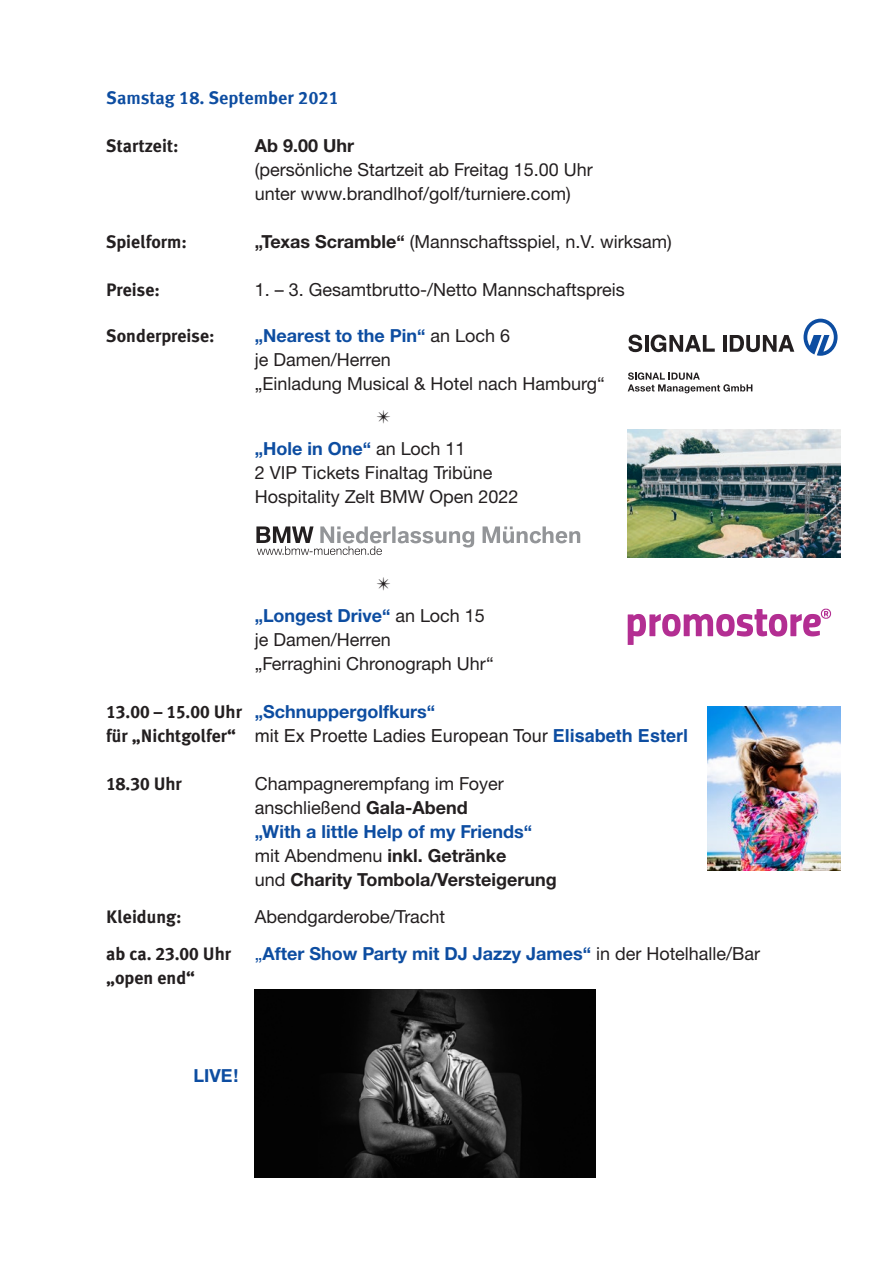
<style>
.page{position:relative;width:893px;height:1263px;background:#fff}
.page>*{position:absolute;margin:0;border:0;box-sizing:border-box;transform-origin:0 0}
.t1{font:18px/24px "Helvetica Neue LTW1 G";color:#231f20}
.t2{font:700 18px "Helvetica Neue LTW1 G";color:#0d4da1}
.t3{font:700 18px "Meta Plus";color:#231f20}
.t4{font:18px "Helvetica";color:#231f20}
.t5{font:700 18px "Meta Offc Pro";color:#0d4da1}
.t6{font:700 18px "Helvetica Neue LTW1 G";color:#231f20}
.t7{font:18px "Meta Plus Bold Caps";color:#231f20}
.s1{font-weight:700}
.s2{font-weight:700;color:#0d4da1}
.s3{font-family:"Meta Plus Bold Caps";font-weight:400;color:#231f20}
.s4{font-family:"Meta Plus";color:#231f20}
.s5{font-family:"Meta Plus";font-weight:700}
.s6{font-family:"Meta Plus Bold Caps";font-weight:400}
.s7{font-weight:400}
.s8{font-weight:400;color:#231f20}
</style>
<div class="page">
<svg style="left:628px;top:609px;width:203px;height:36px"></svg>
<svg style="left:628px;top:372px;width:124px;height:21px"></svg>
<svg style="left:628px;top:335px;width:14px;height:17px"></svg>
<hr style="left:645px;top:335px;width:3px;height:17px;background:#231f20">
<svg style="left:651px;top:335px;width:64px;height:17px"></svg>
<hr style="left:723px;top:335px;width:3px;height:17px;background:#231f20">
<svg style="left:730px;top:335px;width:64px;height:17px"></svg>
<svg style="left:803px;top:319px;width:34px;height:37px"></svg>
<svg style="left:256px;top:526px;width:324px;height:29px"></svg>
<img style="left:255px;top:989px;width:340px;height:189px">
<img style="left:628px;top:429px;width:212px;height:128px">
<img style="left:707px;top:706px;width:133px;height:165px">
<p class="t5" style="left:106px;top:83px;width:234px">Samstag 18. September 2021</p>
<p class="t3" style="left:106px;top:135px;width:74px">Startzeit:</p>
<p class="t6" style="left:255px;top:134px;width:101px">Ab 9.00 Uhr</p>
<p class="t1" style="left:255px;top:157px;width:339px">(persönliche Startzeit ab Freitag 15.00 Uhr unter www.brandlhof/golf/turniere.com)</p>
<p class="t3" style="left:106px;top:231px;width:82px">Spielform:</p>
<p class="t1" style="left:255px;top:229px;width:418px"><span class="s1">„Texas Scramble“</span> (Mannschaftsspiel, n.V. wirksam)</p>
<p class="t3" style="left:106px;top:279px;width:55px">Preise:</p>
<p class="t1" style="left:255px;top:277px;width:372px">1. – 3. Gesamtbrutto-/Netto Mannschaftspreis</p>
<p class="t3" style="left:106px;top:326px;width:110px">Sonderpreise:</p>
<p class="t1" style="left:255px;top:324px;width:351px"><span class="s2">„Nearest to the Pin“</span> an Loch 6<br>je Damen/Herren<br>„Einladung Musical &amp; Hotel nach Hamburg“</p>
<p class="t1" style="left:255px;top:437px;width:265px"><span class="s2">„Hole in One“</span> an Loch 11<br>2 VIP Tickets Finaltag Tribüne<br>Hospitality Zelt BMW Open 2022</p>
<p class="t1" style="left:255px;top:603px;width:241px"><span class="s2">„Longest Drive“</span> an Loch 15 je Damen/Herren<br>„Ferraghini Chronograph Uhr“</p>
<p class="t2" style="left:106px;top:700px;width:330px"><span class="s3">13.00 – 15.00</span> <span class="s4">Uhr</span> „Schnuppergolfkurs“</p>
<p class="t4" style="left:106px;top:725px;width:583px"><span class="s5">für „Nichtgolfer“</span> mit Ex Proette Ladies European Tour <span class="s2">Elisabeth Esterl</span></p>
<p class="t7" style="left:106px;top:773px;width:77px">18.30 <span class="s5">Uhr</span></p>
<p class="t1" style="left:255px;top:771px;width:304px">Champagnerempfang im Foyer anschließend <span class="s1">Gala-Abend<br></span><span class="s2">„With a little Help of my Friends“ </span>mit Abendmenu <span class="s1">inkl. Getränke<br></span>und <span class="s1">Charity Tombola/Versteigerung</span></p>
<p class="t3" style="left:106px;top:906px;width:77px">Kleidung:</p>
<p class="t1" style="left:255px;top:904px;width:192px">Abendgarderobe/Tracht</p>
<p class="t3" style="left:106px;top:943px;width:126px">ab ca. <span class="s6">23.00</span> Uhr</p>
<p class="t2" style="left:255px;top:942px;width:507px"><span class="s7">„</span>After Show Party mit DJ Jazzy James“ <span class="s8">in der Hotelhalle/Bar</span></p>
<p class="t3" style="left:106px;top:967px;width:90px">„open end“</p>
<p class="t2" style="left:194px;top:1065px;width:47px">LIVE!</p>
</div>
